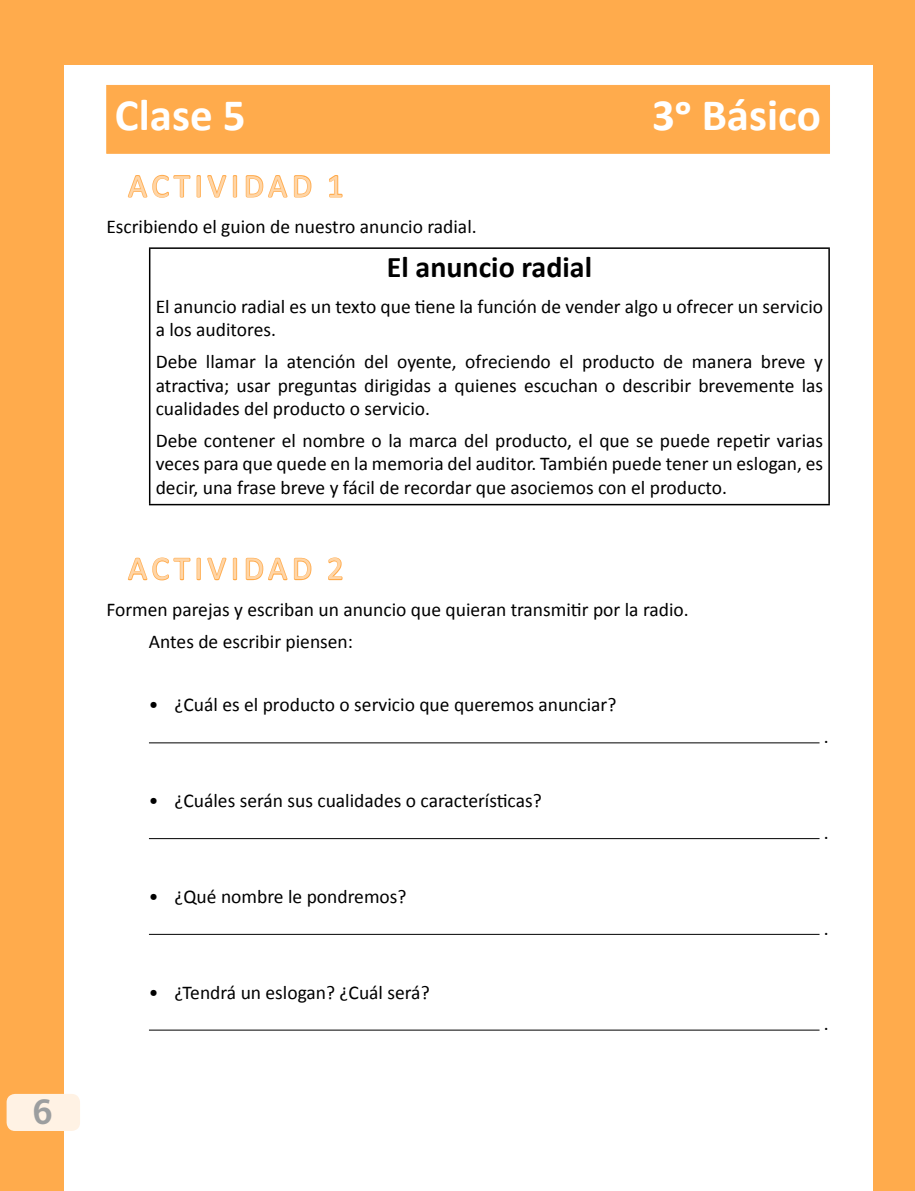
<style>
.page{position:relative;width:915px;height:1191px;background:#fff}
.page>*{position:absolute;margin:0;border:0;box-sizing:border-box;transform-origin:0 0}
.t1{font:700 45px "Calibri";color:#fff}
.t2{font:700 36px "gob CL";color:#9c9e9f}
.t3{font:33px "Calibri";letter-spacing:.14em;color:#ffd5a6}
.t4{font:700 30px "Calibri";color:#000}
.t5{font:19.5px/23.4px "Calibri";color:#000}
</style>
<div class="page">
<div style="left:0;top:0;width:64px;height:1191px;background:#ffab4c"></div>
<div style="left:0;top:0;width:914px;height:65px;background:#ffab4c"></div>
<div style="left:872px;top:0;width:42px;height:1191px;background:#ffab4c"></div>
<div style="left:7px;top:1094px;width:73px;height:37px;background:#fff2e4;border-radius:9px"></div>
<div style="left:106px;top:85px;width:723px;height:69px;background:#ffab4c;border:1px solid #ffab4c"></div>
<svg style="left:127px;top:174px;width:111px;height:24px"></svg>
<svg style="left:245px;top:175px;width:67px;height:23px"></svg>
<svg style="left:329px;top:175px;width:14px;height:23px"></svg>
<hr style="left:149px;top:247px;width:680px;height:2px;background:#000">
<hr style="left:149px;top:249px;width:1px;height:255px;background:#000">
<hr style="left:828px;top:249px;width:1px;height:255px;background:#000">
<hr style="left:149px;top:504px;width:680px;height:1px;background:#000">
<svg style="left:128px;top:557px;width:110px;height:24px"></svg>
<svg style="left:245px;top:557px;width:67px;height:24px"></svg>
<svg style="left:328px;top:557px;width:15px;height:24px"></svg>
<hr style="left:149px;top:742px;width:670px;height:1px;background:#000">
<hr style="left:149px;top:838px;width:670px;height:1px;background:#000">
<hr style="left:149px;top:934px;width:670px;height:1px;background:#000">
<hr style="left:149px;top:1029px;width:670px;height:1px;background:#000">
<h2 class="t2" style="left:32px;top:1087px;width:22px">6</h2>
<h1 class="t1" style="left:115px;top:86px;width:132px">Clase 5</h1>
<h1 class="t1" style="left:651px;top:86px;width:170px">3o Básico</h1>
<h3 class="t3" style="left:128px;top:165px;width:123px">ac tividad</h3>
<h3 class="t3" style="left:327px;top:165px;width:18px">1</h3>
<p class="t5" style="left:106px;top:215px;width:372px">Escribiendo el guion de nuestro anuncio radial.</p>
<h3 class="t4" style="left:386px;top:247px;width:207px">El anuncio radial</h3>
<p class="t5" style="left:156px;top:295px;width:668px">El anuncio radial es un texto que tiene la función de vender algo u ofrecer un servicio a los auditores.</p>
<p class="t5" style="left:156px;top:350px;width:668px;text-align:justify">Debe llamar la atención del oyente, ofreciendo el producto de manera breve y atractiva; usar preguntas dirigidas a quienes escuchan o describir brevemente las cualidades del producto o servicio.</p>
<p class="t5" style="left:156px;top:429px;width:668px;text-align:justify">Debe contener el nombre o la marca del producto, el que se puede repetir varias veces para que quede en la memoria del auditor. También puede tener un eslogan, es decir, una frase breve y fácil de recordar que asociemos con el producto.</p>
<h3 class="t3" style="left:128px;top:547px;width:123px">ac tividad</h3>
<h3 class="t3" style="left:327px;top:547px;width:18px">2</h3>
<p class="t5" style="left:149px;top:593px;width:541px;line-height:32px;text-indent:-43px">Formen parejas y escriban un anuncio que quieran transmitir por la radio.<br>Antes de escribir piensen:</p>
<p class="t5" style="left:149px;top:693px;width:469px">• ¿Cuál es el producto o servicio que queremos anunciar?</p>
<p class="t5" style="left:149px;top:789px;width:394px">• ¿Cuáles serán sus cualidades o características?</p>
<p class="t5" style="left:149px;top:884px;width:259px">• ¿Qué nombre le pondremos?</p>
<p class="t5" style="left:149px;top:980px;width:282px">• ¿Tendrá un eslogan? ¿Cuál será?</p>
<p class="t5" style="left:823px;top:725px;width:6px">.</p>
<p class="t5" style="left:823px;top:821px;width:6px">.</p>
<p class="t5" style="left:823px;top:916px;width:6px">.</p>
<p class="t5" style="left:823px;top:1012px;width:6px">.</p>
</div>
